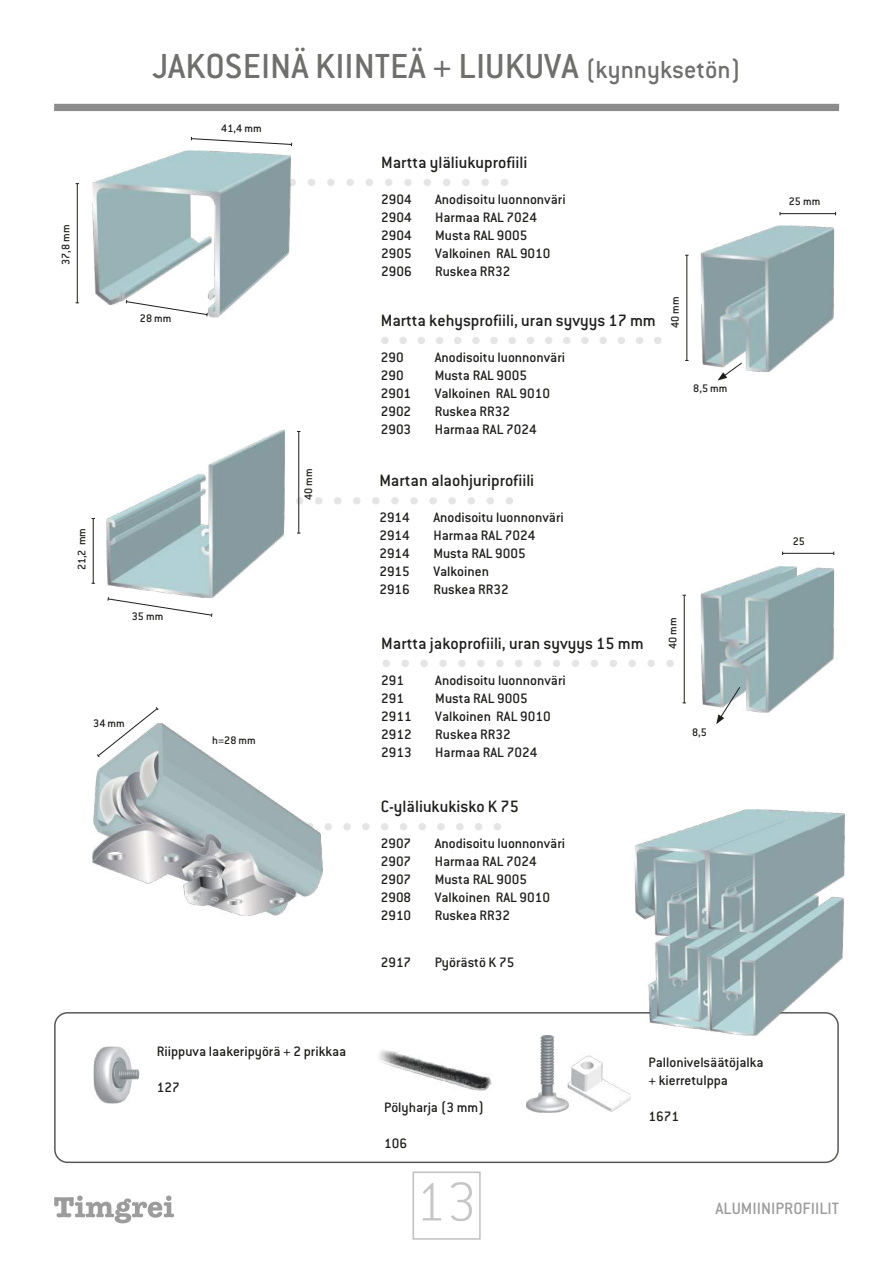
<style>
.page{position:relative;width:893px;height:1263px;background:#fff}
.page>*{position:absolute;margin:0;border:0;box-sizing:border-box;transform-origin:0 0}
.t1{font:200 60px "Conduit ITC";color:#c6c6c6}
.t2{font:500 38.25px "Conduit ITC";color:#6f6f6e}
.t3{font:500 18px "Conduit ITC";color:#1d1d1b}
.t4{font:500 18px "Conduit ITC";color:#9d9c9c}
.t5{font:500 15px/18px "Conduit ITC";color:#1d1d1b}
.t6{font:500 12px "Conduit ITC";color:#1d1d1b}
.s1{font-size:27px}
</style>
<div class="page">
<div style="left:54px;top:104px;width:785px;height:7px;background:#8d8c8c"></div>
<svg style="left:54px;top:1195px;width:120px;height:28px"></svg>
<div style="left:413px;top:1171px;width:68px;height:69px;border:2px solid #c1c0c0"></div>
<svg style="left:291px;top:179px;width:217px;height:7px"></svg>
<svg style="left:324px;top:823px;width:177px;height:8px"></svg>
<svg style="left:54px;top:1013px;width:785px;height:151px"></svg>
<img style="left:92px;top:150px;width:199px;height:168px">
<img style="left:106px;top:430px;width:179px;height:168px">
<img style="left:635px;top:809px;width:210px;height:227px">
<img style="left:526px;top:1036px;width:104px;height:76px">
<img style="left:94px;top:1046px;width:45px;height:57px">
<img style="left:376px;top:1049px;width:115px;height:41px">
<img style="left:701px;top:225px;width:133px;height:147px">
<img style="left:92px;top:723px;width:231px;height:192px">
<img style="left:701px;top:566px;width:133px;height:147px">
<svg style="left:75px;top:183px;width:4px;height:121px"></svg>
<svg style="left:191px;top:137px;width:101px;height:10px"></svg>
<svg style="left:125px;top:299px;width:83px;height:18px"></svg>
<svg style="left:107px;top:596px;width:106px;height:21px"></svg>
<svg style="left:216px;top:431px;width:297px;height:103px"></svg>
<svg style="left:91px;top:518px;width:4px;height:66px"></svg>
<svg style="left:717px;top:362px;width:25px;height:19px"></svg>
<svg style="left:381px;top:254px;width:308px;height:107px"></svg>
<svg style="left:779px;top:211px;width:57px;height:5px"></svg>
<svg style="left:96px;top:707px;width:63px;height:51px"></svg>
<svg style="left:716px;top:686px;width:25px;height:38px"></svg>
<svg style="left:382px;top:594px;width:304px;height:110px"></svg>
<svg style="left:782px;top:551px;width:52px;height:4px"></svg>
<h2 class="t2" style="left:152px;top:49px;width:590px">JAKOSEINÄ KIINTEÄ + LIUKUVA <span class="s1">(kynnyksetön)</span></h2>
<p class="t6" style="left:60px;top:265px;width:42px;rotate:-90deg">37,8 mm</p>
<p class="t6" style="left:221px;top:123px;width:42px">41,4 mm</p>
<p class="t6" style="left:140px;top:313px;width:33px">28 mm</p>
<p class="t6" style="left:76px;top:570px;width:44px;rotate:-90deg">21,2 mm</p>
<p class="t6" style="left:132px;top:611px;width:33px">35 mm</p>
<p class="t6" style="left:93px;top:718px;width:33px">34 mm</p>
<p class="t6" style="left:303px;top:500px;width:33px;rotate:-90deg">40 mm</p>
<p class="t6" style="left:212px;top:735px;width:45px">h=28 mm</p>
<p class="t3" style="left:381px;top:154px;width:148px">Martta yläliukuprofiili</p>
<p class="t5" style="left:381px;top:191px;width:32px">2904</p>
<p class="t5" style="left:435px;top:191px;width:132px">Anodisoitu luonnonväri</p>
<p class="t5" style="left:381px;top:209px;width:32px">2904</p>
<p class="t5" style="left:435px;top:209px;width:104px">Harmaa RAL 7024</p>
<p class="t5" style="left:381px;top:227px;width:32px">2904</p>
<p class="t5" style="left:435px;top:227px;width:94px">Musta RAL 9005</p>
<p class="t5" style="left:381px;top:245px;width:32px">2905</p>
<p class="t5" style="left:435px;top:245px;width:117px">Valkoinen RAL 9010</p>
<p class="t5" style="left:381px;top:263px;width:32px">2906</p>
<p class="t5" style="left:435px;top:263px;width:77px">Ruskea RR32</p>
<p class="t3" style="left:381px;top:312px;width:277px">Martta kehysprofiili, uran syvyys 17 mm</p>
<p class="t5" style="left:381px;top:349px;width:24px">290</p>
<p class="t5" style="left:435px;top:349px;width:132px">Anodisoitu luonnonväri</p>
<p class="t5" style="left:381px;top:367px;width:24px">290</p>
<p class="t5" style="left:435px;top:367px;width:94px">Musta RAL 9005</p>
<p class="t5" style="left:381px;top:385px;width:32px">2901</p>
<p class="t5" style="left:435px;top:385px;width:117px">Valkoinen RAL 9010</p>
<p class="t5" style="left:381px;top:403px;width:32px">2902</p>
<p class="t5" style="left:435px;top:403px;width:77px">Ruskea RR32</p>
<p class="t5" style="left:381px;top:421px;width:32px">2903</p>
<p class="t5" style="left:435px;top:421px;width:104px">Harmaa RAL 7024</p>
<p class="t6" style="left:670px;top:328px;width:33px;rotate:-90deg">40 mm</p>
<p class="t6" style="left:693px;top:383px;width:36px">8,5 mm</p>
<p class="t3" style="left:379px;top:473px;width:156px">Martan alaohjuriprofiili</p>
<p class="t5" style="left:379px;top:509px;width:32px">2914</p>
<p class="t5" style="left:433px;top:509px;width:132px">Anodisoitu luonnonväri</p>
<p class="t5" style="left:379px;top:527px;width:32px">2914</p>
<p class="t5" style="left:433px;top:527px;width:104px">Harmaa RAL 7024</p>
<p class="t5" style="left:379px;top:545px;width:32px">2914</p>
<p class="t5" style="left:433px;top:545px;width:94px">Musta RAL 9005</p>
<p class="t5" style="left:379px;top:563px;width:32px">2915</p>
<p class="t5" style="left:433px;top:563px;width:57px">Valkoinen</p>
<p class="t5" style="left:379px;top:581px;width:32px">2916</p>
<p class="t5" style="left:433px;top:581px;width:77px">Ruskea RR32</p>
<p class="t3" style="left:381px;top:635px;width:264px">Martta jakoprofiili, uran syvyys 15 mm</p>
<p class="t5" style="left:381px;top:672px;width:24px">291</p>
<p class="t5" style="left:435px;top:672px;width:132px">Anodisoitu luonnonväri</p>
<p class="t5" style="left:381px;top:690px;width:24px">291</p>
<p class="t5" style="left:435px;top:690px;width:94px">Musta RAL 9005</p>
<p class="t5" style="left:381px;top:708px;width:32px">2911</p>
<p class="t5" style="left:435px;top:708px;width:117px">Valkoinen RAL 9010</p>
<p class="t5" style="left:381px;top:726px;width:32px">2912</p>
<p class="t5" style="left:435px;top:726px;width:77px">Ruskea RR32</p>
<p class="t5" style="left:381px;top:744px;width:32px">2913</p>
<p class="t5" style="left:435px;top:744px;width:104px">Harmaa RAL 7024</p>
<p class="t6" style="left:667px;top:649px;width:33px;rotate:-90deg">40 mm</p>
<p class="t6" style="left:692px;top:726px;width:16px">8,5</p>
<p class="t3" style="left:381px;top:799px;width:140px">C-yläliukukisko K 75</p>
<p class="t5" style="left:381px;top:835px;width:32px">2907</p>
<p class="t5" style="left:435px;top:835px;width:132px">Anodisoitu luonnonväri</p>
<p class="t5" style="left:381px;top:853px;width:32px">2907</p>
<p class="t5" style="left:435px;top:853px;width:104px">Harmaa RAL 7024</p>
<p class="t5" style="left:381px;top:871px;width:32px">2907</p>
<p class="t5" style="left:435px;top:871px;width:94px">Musta RAL 9005</p>
<p class="t5" style="left:381px;top:889px;width:32px">2908</p>
<p class="t5" style="left:435px;top:889px;width:117px">Valkoinen RAL 9010</p>
<p class="t5" style="left:381px;top:907px;width:32px">2910</p>
<p class="t5" style="left:435px;top:907px;width:77px">Ruskea RR32</p>
<p class="t5" style="left:381px;top:954px;width:32px">2917</p>
<p class="t5" style="left:435px;top:954px;width:81px">Pyörästö K 75</p>
<p class="t6" style="left:789px;top:196px;width:33px">25 mm</p>
<p class="t6" style="left:793px;top:536px;width:14px">25</p>
<p class="t5" style="left:157px;top:1043px;width:191px">Riippuva laakeripyörä + 2 prikkaa</p>
<p class="t5" style="left:157px;top:1079px;width:24px">127</p>
<p class="t5" style="left:384px;top:1099px;width:101px">Pölyharja (3 mm)</p>
<p class="t5" style="left:384px;top:1135px;width:24px">106</p>
<h1 class="t1" style="left:416px;top:1175px;width:63px">13</h1>
<p class="t5" style="left:648px;top:1054px;width:117px">Pallonivelsäätöjalka + kierretulppa</p>
<p class="t5" style="left:648px;top:1108px;width:32px">1671</p>
<p class="t4" style="left:715px;top:1200px;width:125px">ALUMIINIPROFIILIT</p>
</div>
